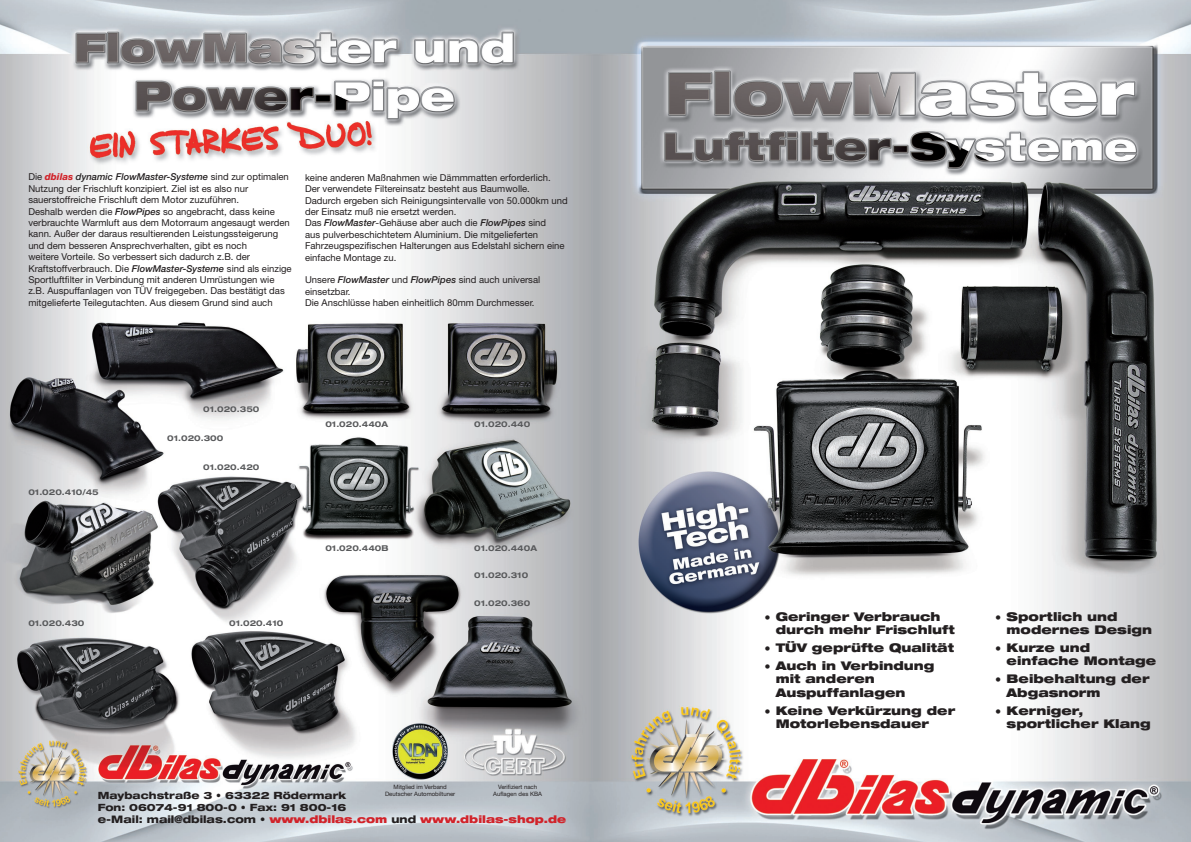
<style>
.page{position:relative;width:1191px;height:842px;background:#fff}
.page>*{position:absolute;margin:0;border:0;box-sizing:border-box;transform-origin:0 0}
.t1{font:900 expanded 12px/13.4px "Helvetica Neue";color:#231f20}
.t2{font:900 expanded 10.4px "Helvetica Neue";color:#d1232a}
.t3{font:800 expanded 10px "Helvetica Neue";color:#231f20}
.t4{font:9.5px/11.4px "Helvetica Neue";color:#231f20}
.t5{font:700 expanded 8px "Helvetica Neue";color:#57585a}
.t6{font:6px/7.2px "Helvetica Neue";color:#231f20;text-align:center}
.s1{font-weight:800;font-style:italic;color:#d1232a}
.s2{font-weight:500;font-style:italic}
.s3{font-family:"Helvetica Neue CE";font-weight:500;font-style:italic}
.s4{font-weight:800;color:#231f20}
</style>
<div class="page">
<img style="left:0;top:0;width:1191px;height:842px">
<p class="t4" style="left:28px;top:171px;width:265px">Die <span class="s1">dbilas</span> <span class="s2">dynamic FlowMaster-Systeme</span> sind zur optimalen Nutzung der Frischluft konzipiert. Ziel ist es also nur sauerstoffreiche Frischluft dem Motor zuzuführen.<br>Deshalb werden die <span class="s2">FlowPipes</span> so angebracht, dass keine verbrauchte Warmluft aus dem Motorraum angesaugt werden kann. Außer der daraus resultierenden Leistungssteigerung und dem besseren Ansprechverhalten, gibt es noch<br>weitere Vorteile. So verbessert sich dadurch z.B. der Kraftstoffverbrauch. Die <span class="s2">FlowMaster-Systeme</span> sind als einzige Sportluftfilter in Verbindung mit anderen Umrüstungen wie z.B. Auspuffanlagen von TÜV freigegeben. Das bestätigt das mitgelieferte Teilegutachten. Aus diesem Grund sind auch</p>
<p class="t4" style="left:305px;top:172px;width:264px">keine anderen Maßnahmen wie Dämmmatten erforderlich.<br>Der verwendete Filtereinsatz besteht aus Baumwolle.<br>Dadurch ergeben sich Reinigungsintervalle von 50.000km und der Einsatz muß nie ersetzt werden.<br>Das <span class="s2">FlowMaster</span>-Gehäuse aber auch die <span class="s2">FlowPipes</span> sind<br>aus pulverbeschichtetem Aluminium. Die mitgelieferten Fahrzeugspezifischen Halterungen aus Edelstahl sichern eine einfache Montage zu.</p>
<p class="t4" style="left:305px;top:274px;width:237px">Unsere <span class="s2">FlowMaster</span> und <span class="s3">FlowPipes</span> sind auch universal einsetzbar.<br>Die Anschlüsse haben einheitlich 80mm Durchmesser.</p>
<p class="t5" style="left:28px;top:487px;width:72px">01.020.410/45</p>
<p class="t5" style="left:203px;top:404px;width:58px">01.020.350</p>
<p class="t5" style="left:167px;top:433px;width:58px">01.020.300</p>
<p class="t5" style="left:203px;top:462px;width:58px">01.020.420</p>
<p class="t5" style="left:28px;top:618px;width:58px">01.020.430</p>
<p class="t5" style="left:229px;top:618px;width:55px">01.020.410</p>
<p class="t5" style="left:325px;top:419px;width:64px">01.020.440A</p>
<p class="t5" style="left:474px;top:419px;width:58px">01.020.440</p>
<p class="t5" style="left:325px;top:543px;width:65px">01.020.440B</p>
<p class="t5" style="left:474px;top:543px;width:64px">01.020.440A</p>
<p class="t5" style="left:474px;top:570px;width:55px">01.020.310</p>
<p class="t5" style="left:474px;top:598px;width:58px">01.020.360</p>
<p class="t6" style="left:385px;top:783px;width:72px">Mitglied im Verband<br>Deutscher Automobiltuner</p>
<p class="t6" style="left:498px;top:783px;width:41px">Verifiziert nach</p>
<p class="t3" style="left:98px;top:789px;width:250px">Maybachstraße 3 • 63322 Rödermark</p>
<p class="t6" style="left:493px;top:790px;width:50px">Auflagen des KBA</p>
<p class="t3" style="left:98px;top:801px;width:250px">Fon: 06074-91 800-0 • Fax: 91 800-16</p>
<p class="t2" style="left:98px;top:813px;width:470px"><span class="s4">e-Mail: mail@dbilas.com •</span> www.dbilas.com <span class="s4">und</span> www.dbilas-shop.de</p>
<p class="t1" style="left:775px;top:609px;width:181px;text-indent:-11px">• Geringer Verbrauch durch mehr Frischluft</p>
<p class="t1" style="left:764px;top:640px;width:191px">• TÜV geprüfte Qualität</p>
<p class="t1" style="left:775px;top:658px;width:160px;text-indent:-11px">• Auch in Verbindung mit anderen<br>Auspuffanlagen</p>
<p class="t1" style="left:775px;top:703px;width:181px;text-indent:-11px">• Keine Verkürzung der<br>Motorlebensdauer</p>
<p class="t1" style="left:1006px;top:609px;width:147px;text-indent:-11px">• Sportlich und modernes Design</p>
<p class="t1" style="left:1006px;top:640px;width:151px;text-indent:-11px">• Kurze und einfache Montage</p>
<p class="t1" style="left:1006px;top:672px;width:145px;text-indent:-11px">• Beibehaltung der<br>Abgasnorm</p>
<p class="t1" style="left:1006px;top:703px;width:146px;text-indent:-11px">• Kerniger, sportlicher Klang</p>
</div>
